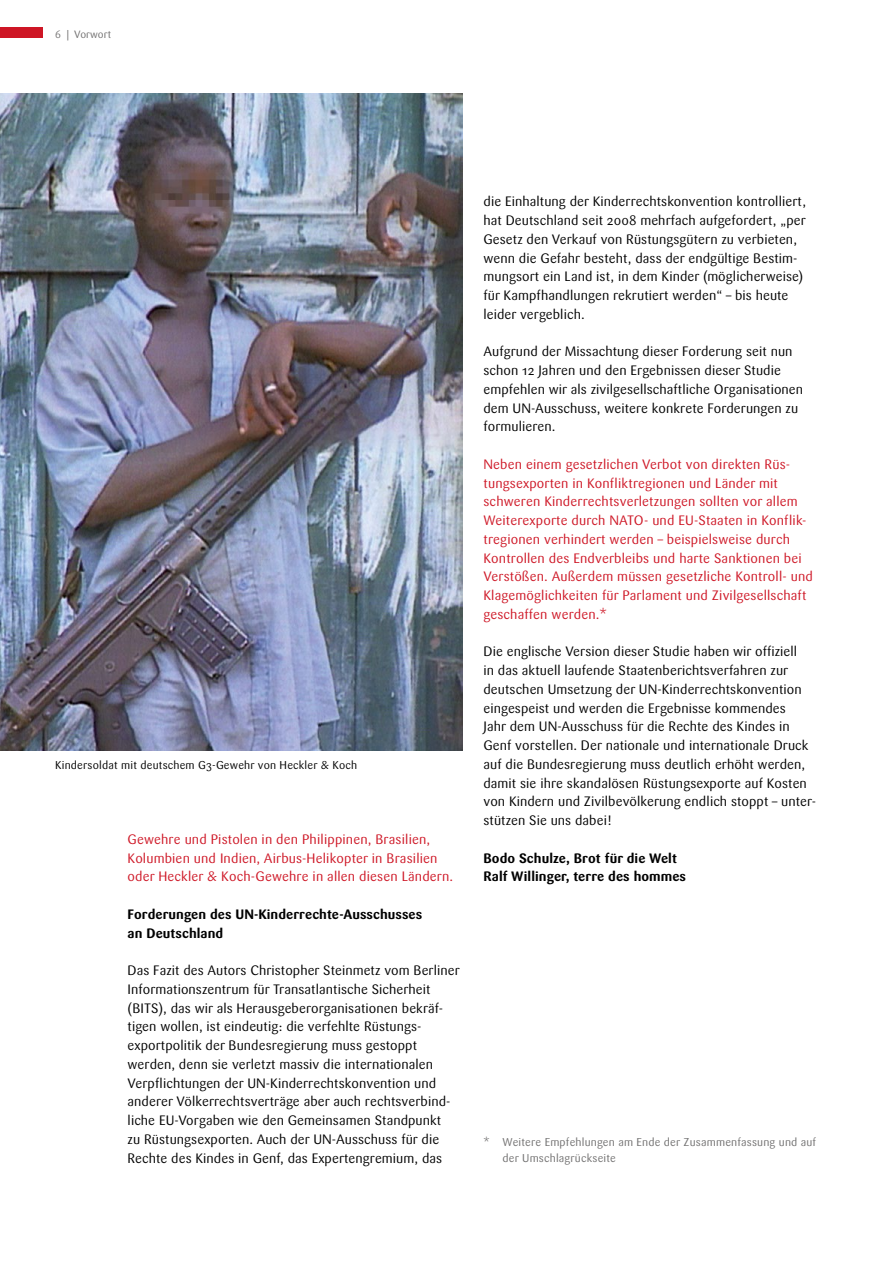
<style>
.page{position:relative;width:893px;height:1263px;background:#fff}
.page>*{position:absolute;margin:0;border:0;box-sizing:border-box;transform-origin:0 0}
._03_copytext{font:13.5px/18.8px "Sari OT";letter-spacing:.005em;color:#000}
._03_zitat{font:13.5px/18.8px "Sari OT";letter-spacing:.01em;color:#ce1625}
._01_head_4a{font:700 13.5px/18.8px "Sari OT";letter-spacing:.005em;color:#000}
._01_head_04{font:700 13.5px "Sari OT";letter-spacing:.005em;color:#000}
._04_fussnote_10{font:11.25px/16.5px "Sari OT";letter-spacing:.015em;color:#706f6f}
._03_BU{font:11.25px "Sari OT";letter-spacing:.015em;color:#000}
.t1{font:10.5px "Sari OT";color:#706f6f}
</style>
<div class="page">
<div style="left:0;top:27px;width:43px;height:11px;background:#ce1625"></div>
<img style="left:0;top:94px;width:462px;height:656px">
<p class="t1" style="left:55px;top:27px;width:57px">6 | Vorwort</p>
<p class="_03_BU" style="left:55px;top:758px;width:303px">Kindersoldat mit deutschem G3-Gewehr von Heckler &amp; Koch</p>
<p class="_03_zitat" style="left:128px;top:830px;width:327px">Gewehre und Pistolen in den Philippinen, Brasilien,<br>Kolumbien und Indien, Airbus-Helikopter in Brasilien oder Heckler &amp; Koch-Gewehre in allen diesen Ländern.</p>
<p class="_01_head_4a" style="left:128px;top:905px;width:296px">Forderungen des UN-Kinderrechte-Ausschusses an Deutschland</p>
<p class="_03_copytext" style="left:128px;top:961px;width:334px">Das Fazit des Autors Christopher Steinmetz vom Berliner Informationszentrum für Transatlantische Sicherheit (BITS), das wir als Herausgeberorganisationen bekräf&shy;tigen wollen, ist eindeutig: die verfehlte Rüstungs&shy;exportpolitik der Bundesregierung muss gestoppt werden, denn sie verletzt massiv die internationalen Verpflichtungen der UN-Kinderrechtskonvention und anderer Völkerrechtsverträge aber auch rechtsverbind&shy;liche EU-Vorgaben wie den Gemeinsamen Standpunkt<br>zu Rüstungsexporten. Auch der UN-Ausschuss für die Rechte des Kindes in Genf, das Expertengremium, das</p>
<p class="_03_copytext" style="left:483px;top:192px;width:324px">die Einhaltung der Kinderrechtskonvention kontrolliert, hat Deutschland seit 2008 mehrfach aufgefordert, „per Gesetz den Verkauf von Rüstungsgütern zu verbieten, wenn die Gefahr besteht, dass der endgültige Bestim&shy;mungsort ein Land ist, in dem Kinder (möglicherweise) für Kampfhandlungen rekrutiert werden“ – bis heute leider vergeblich.</p>
<p class="_03_copytext" style="left:483px;top:342px;width:321px">Aufgrund der Missachtung dieser Forderung seit nun schon 12 Jahren und den Ergebnissen dieser Studie empfehlen wir als zivilgesellschaftliche Organisationen dem UN-Ausschuss, weitere konkrete Forderungen zu formulieren.</p>
<p class="_03_zitat" style="left:483px;top:455px;width:331px">Neben einem gesetzlichen Verbot von direkten Rüs&shy;tungsexporten in Konfliktregionen und Länder mit schweren Kinderrechtsverletzungen sollten vor allem Weiterexporte durch NATO- und EU-Staaten in Konflik&shy;tregionen verhindert werden – beispielsweise durch Kontrollen des Endverbleibs und harte Sanktionen bei Verstößen. Außerdem müssen gesetzliche Kontroll- und Klagemöglichkeiten für Parlament und Zivilgesellschaft geschaffen werden.*</p>
<p class="_03_copytext" style="left:483px;top:642px;width:334px">Die englische Version dieser Studie haben wir offiziell<br>in das aktuell laufende Staatenberichtsverfahren zur deutschen Umsetzung der UN-Kinderrechtskonvention eingespeist und werden die Ergebnisse kommendes<br>Jahr dem UN-Ausschuss für die Rechte des Kindes in Genf vorstellen. Der nationale und internationale Druck auf die Bundesregierung muss deutlich erhöht werden, damit sie ihre skandalösen Rüstungsexporte auf Kosten von Kindern und Zivilbevölkerung endlich stoppt – unter&shy;stützen Sie uns dabei!</p>
<p class="_01_head_04" style="left:483px;top:849px;width:195px">Bodo Schulze, Brot für die Welt</p>
<p class="_01_head_04" style="left:483px;top:868px;width:204px">Ralf Willinger, terre des hommes</p>
<p class="_04_fussnote_10" style="left:503px;top:1134px;width:315px;text-indent:-19px">* Weitere Empfehlungen am Ende der Zusammenfassung und auf der Umschlagrückseite</p>
</div>
